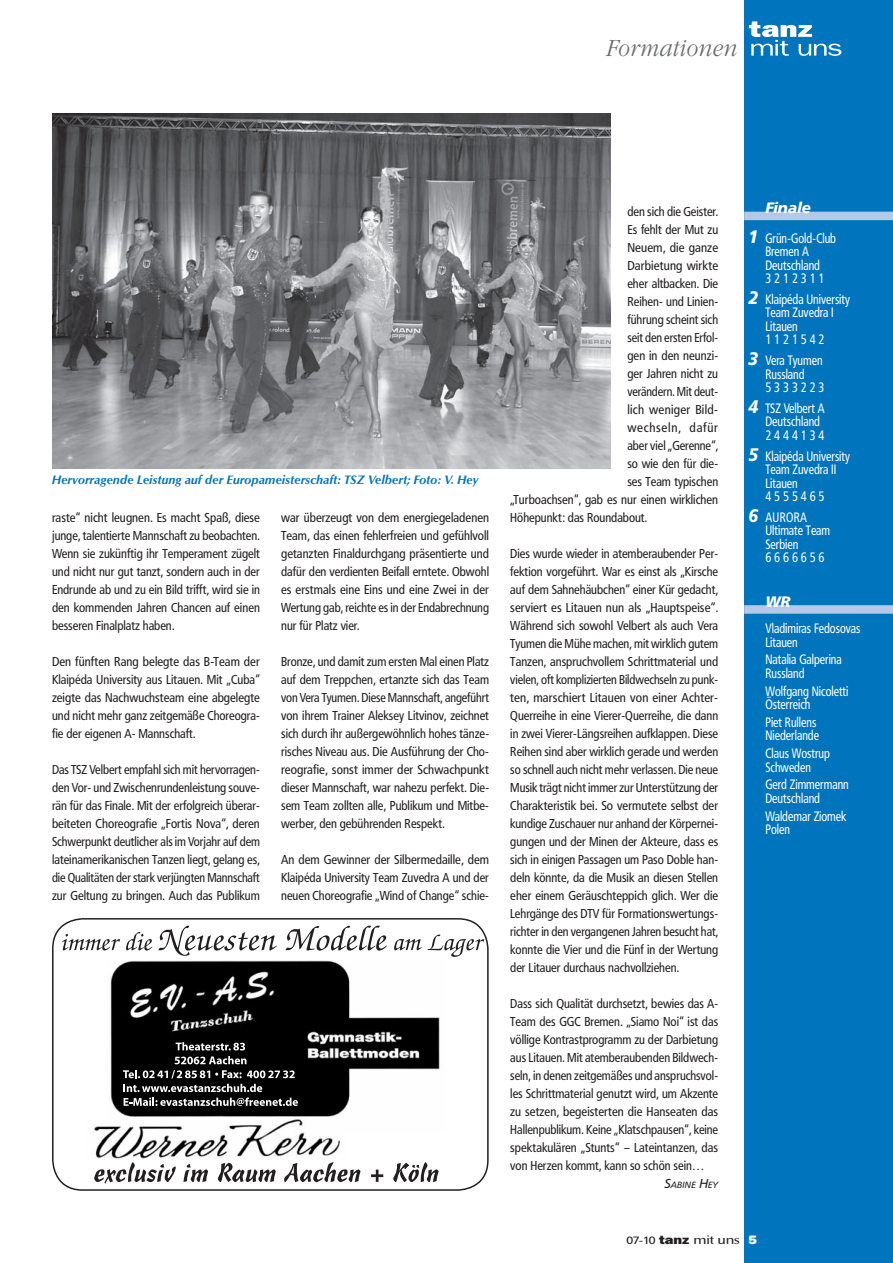
<style>
.page{position:relative;width:893px;height:1263px;background:#fff}
.page>*{position:absolute;margin:0;border:0;box-sizing:border-box;transform-origin:0 0}
.t1{font:italic 300 24px "Garamond Itc T";color:#6d6e70;scale:.9 1}
.t2{font:italic 900 15px "Frutiger BQ";color:#fff}
.t3{font:13.5px/13.5px "Frutiger Condensed BQ";color:#fff;scale:.9 1}
.t4{font:12.75px/18px "Frutiger Condensed BQ";color:#231f20;text-align:justify}
.t5{font:12.75px "Frutiger Condensed BQ";color:#231f20;scale:1.04 1}
.t6{font:12.75px "Frutiger Condensed BQ";letter-spacing:.02em;color:#231f20;scale:1.04 1}
.t7{font:12.75px "Frutiger Condensed BQ";letter-spacing:.055em;color:#231f20;scale:1.04 1}
.t8{font:italic 700 12px "Optima BQ";color:#0074bc}
.t9{font:500 12px "Optima BQ";letter-spacing:-.01em;color:#231f20;scale:1.2 1}
.t10{font:italic 8.85px "Frutiger BQ";color:#231f20}
.s1{font-size:12.75px}
.s2{font-family:"Frutiger BQ";font-weight:900;font-style:italic;font-size:18px}
.s3{font-family:"Frutiger BQ";font-weight:400;font-size:10.5px}
.s4{font-family:"Franklin ITCBQ";font-weight:800}
.s5{font-family:"Franklin ITCBQ";font-weight:800;color:#fff}
</style>
<div class="page">
<div style="left:744px;top:0;width:149px;height:1263px;background:#0074bc"></div>
<svg style="left:749px;top:21px;width:92px;height:35px"></svg>
<div style="left:744px;top:212px;width:149px;height:8px;background:#b6c8e7"></div>
<div style="left:744px;top:605px;width:149px;height:9px;background:#b6c8e7"></div>
<img style="left:52px;top:113px;width:558px;height:355px">
<svg style="left:62px;top:934px;width:58px;height:16px"></svg>
<svg style="left:126px;top:932px;width:26px;height:18px"></svg>
<svg style="left:158px;top:926px;width:119px;height:30px"></svg>
<svg style="left:285px;top:926px;width:102px;height:25px"></svg>
<svg style="left:394px;top:935px;width:90px;height:22px"></svg>
<img style="left:110px;top:961px;width:330px;height:156px">
<img style="left:94px;top:1119px;width:246px;height:40px">
<svg style="left:94px;top:1162px;width:82px;height:22px"></svg>
<svg style="left:183px;top:1164px;width:25px;height:18px"></svg>
<svg style="left:218px;top:1163px;width:58px;height:19px"></svg>
<svg style="left:284px;top:1162px;width:76px;height:20px"></svg>
<svg style="left:371px;top:1170px;width:12px;height:12px"></svg>
<svg style="left:393px;top:1162px;width:46px;height:20px"></svg>
<svg style="left:175px;top:1042px;width:71px;height:22px;background:#4d4d4d"></svg>
<svg style="left:123px;top:1070px;width:175px;height:36px;background:#3f3f3f"></svg>
<div style="left:52px;top:918px;width:437px;height:273px;border:2px solid #231f20;border-radius:30px"></div>
<h1 class="t1" style="left:606px;top:38px;width:148px">Formationen</h1>
<p class="t8" style="left:52px;top:474px;width:428px">Hervorragende Leistung auf der Europameisterschaft: TSZ Velbert; Foto: V. Hey</p>
<p class="t4" style="left:52px;top:510px;width:209px">raste“ nicht leugnen. Es macht Spaß, diese junge, talentierte Mannschaft zu beobachten.<br>Wenn sie zukünftig ihr Temperament zügelt und nicht nur gut tanzt, sondern auch in der Endrunde ab und zu ein Bild trifft, wird sie in den kommenden Jahren Chancen auf einen besseren Finalplatz haben.</p>
<p class="t4" style="left:52px;top:654px;width:209px">Den fünften Rang belegte das B-Team der Klaipéda University aus Litauen. Mit „Cuba“ zeigte das Nachwuchsteam eine abgelegte und nicht mehr ganz zeitgemäße Choreogra&shy;fie der eigenen A- Mannschaft.</p>
<p class="t4" style="left:52px;top:762px;width:209px">Das TSZ Velbert empfahl sich mit hervorragen&shy;den Vor- und Zwischenrundenleistung souve&shy;rän für das Finale. Mit der erfolgreich überar&shy;beiteten Choreografie „Fortis Nova“, deren Schwerpunkt deutlicher als im Vorjahr auf dem lateinamerikanischen Tanzen liegt, gelang es, die Qualitäten der stark verjüngten Mannschaft zur Geltung zu bringen. Auch das Publikum</p>
<p class="t4" style="left:281px;top:510px;width:209px">war überzeugt von dem energiegeladenen Team, das einen fehlerfreien und gefühlvoll getanzten Finaldurchgang präsentierte und dafür den verdienten Beifall erntete. Obwohl es erstmals eine Eins und eine Zwei in der Wertung gab, reichte es in der Endabrechnung nur für Platz vier.</p>
<p class="t4" style="left:281px;top:654px;width:209px">Bronze, und damit zum ersten Mal einen Platz auf dem Treppchen, ertanzte sich das Team von Vera Tyumen. Diese Mannschaft, angeführt von ihrem Trainer Aleksey Litvinov, zeichnet sich durch ihr außergewöhnlich hohes tänze&shy;risches Niveau aus. Die Ausführung der Cho&shy;reografie, sonst immer der Schwachpunkt dieser Mannschaft, war nahezu perfekt. Die&shy;sem Team zollten alle, Publikum und Mitbe&shy;werber, den gebührenden Respekt.</p>
<p class="t4" style="left:281px;top:852px;width:209px">An dem Gewinner der Silbermedaille, dem Klaipéda University Team Zuvedra A und der neuen Choreografie „Wind of Change“ schie-</p>
<p class="t4" style="left:627px;top:204px;width:92px">den sich die Geister.</p>
<p class="t4" style="left:627px;top:222px;width:92px">Es fehlt der Mut zu</p>
<p class="t5" style="left:627px;top:243px;width:89px">Neuem, die ganze</p>
<p class="t5" style="left:627px;top:261px;width:89px">Darbietung wirkte</p>
<p class="t4" style="left:627px;top:276px;width:92px">eher altbacken. Die</p>
<p class="t4" style="left:627px;top:294px;width:92px">Reihen- und Linien-</p>
<p class="t4" style="left:627px;top:312px;width:92px">führung scheint sich</p>
<p class="t4" style="left:627px;top:330px;width:92px">seit den ersten Erfol-</p>
<p class="t4" style="left:627px;top:348px;width:92px">gen in den neunzi-</p>
<p class="t4" style="left:627px;top:366px;width:92px">ger Jahren nicht zu</p>
<p class="t4" style="left:627px;top:384px;width:92px">verändern. Mit deut-</p>
<p class="t6" style="left:627px;top:405px;width:89px">lich weniger Bild-</p>
<p class="t7" style="left:627px;top:423px;width:89px">wechseln, dafür</p>
<p class="t4" style="left:627px;top:438px;width:92px">aber viel „Gerenne“,</p>
<p class="t4" style="left:627px;top:456px;width:92px">so wie den für die-</p>
<p class="t4" style="left:627px;top:474px;width:92px">ses Team typischen</p>
<p class="t4" style="left:510px;top:492px;width:209px">„Turboachsen“, gab es nur einen wirklichen</p>
<p class="t4" style="left:510px;top:510px;width:139px">Höhepunkt: das Roundabout.</p>
<p class="t4" style="left:510px;top:546px;width:209px">Dies wurde wieder in atemberaubender Per&shy;fektion vorgeführt. War es einst als „Kirsche auf dem Sahnehäubchen“ einer Kür gedacht, serviert es Litauen nun als „Hauptspeise“.<br>Während sich sowohl Velbert als auch Vera Tyumen die Mühe machen, mit wirklich gutem Tanzen, anspruchvollem Schrittmaterial und vielen, oft komplizierten Bildwechseln zu punk&shy;ten, marschiert Litauen von einer Achter-Querreihe in eine Vierer-Querreihe, die dann in zwei Vierer-Längsreihen aufklappen. Diese Reihen sind aber wirklich gerade und werden so schnell auch nicht mehr verlassen. Die neue Musik trägt nicht immer zur Unterstützung der Charakteristik bei. So vermutete selbst der kundige Zuschauer nur anhand der Körpernei&shy;gungen und der Minen der Akteure, dass es sich in einigen Passagen um Paso Doble han&shy;deln könnte, da die Musik an diesen Stellen eher einem Geräuschteppich glich. Wer die Lehrgänge des DTV für Formationswertungs&shy;richter in den vergangenen Jahren besucht hat, konnte die Vier und die Fünf in der Wertung der Litauer durchaus nachvollziehen.</p>
<p class="t4" style="left:510px;top:996px;width:209px">Dass sich Qualität durchsetzt, bewies das A-Team des GGC Bremen. „Siamo Noi“ ist das völlige Kontrastprogramm zu der Darbietung aus Litauen. Mit atemberaubenden Bildwech&shy;seln, in denen zeitgemäßes und anspruchsvol&shy;les Schrittmaterial genutzt wird, um Akzente zu setzen, begeisterten die Hanseaten das Hallenpublikum. Keine „Klatschpausen“, keine spektakulären „Stunts“ – Lateintanzen, das von Herzen kommt, kann so schön sein…</p>
<p class="t10" style="left:665px;top:1181px;width:55px"><span class="s1">S</span>ABINE <span class="s1">H</span>EY</p>
<p class="t2" style="left:765px;top:202px;width:47px">Finale</p>
<p class="t3" style="left:765px;top:232px;width:80px;text-indent:-17px"><span class="s2">1</span> Grün-Gold-Club<br>Bremen A<br>Deutschland<br>3 2 1 2 3 1 1</p>
<p class="t3" style="left:765px;top:294px;width:95px;text-indent:-17px"><span class="s2">2</span> Klaipéda University<br>Team Zuvedra I<br>Litauen<br>1 1 2 1 5 4 2</p>
<p class="t3" style="left:765px;top:355px;width:67px;text-indent:-17px"><span class="s2">3</span> Vera Tyumen<br>Russland<br>5 3 3 3 2 2 3</p>
<p class="t3" style="left:765px;top:403px;width:67px;text-indent:-17px"><span class="s2">4</span> TSZ Velbert A<br>Deutschland<br>2 4 4 4 1 3 4</p>
<p class="t3" style="left:765px;top:450px;width:95px;text-indent:-17px"><span class="s2">5</span> Klaipéda University<br>Team Zuvedra II<br>Litauen<br>4 5 5 5 4 6 5</p>
<p class="t3" style="left:765px;top:512px;width:73px;text-indent:-17px"><span class="s2">6</span> AURORA<br>Ultimate Team<br>Serbien<br>6 6 6 6 6 5 6</p>
<p class="t2" style="left:765px;top:596px;width:27px">WR</p>
<p class="t3" style="left:765px;top:623px;width:107px">Vladimiras Fedosovas<br>Litauen</p>
<p class="t3" style="left:765px;top:654px;width:86px">Natalia Galperina<br>Russland</p>
<p class="t3" style="left:765px;top:685px;width:94px">Wolfgang Nicoletti<br>Österreich</p>
<p class="t3" style="left:765px;top:717px;width:61px">Piet Rullens<br>Niederlande</p>
<p class="t3" style="left:765px;top:748px;width:73px">Claus Wostrup<br>Schweden</p>
<p class="t3" style="left:765px;top:779px;width:94px">Gerd Zimmermann<br>Deutschland</p>
<p class="t3" style="left:765px;top:811px;width:91px">Waldemar Ziomek<br>Polen</p>
<p class="t9" style="left:626px;top:1235px;width:110px"><span class="s3">07-10</span> <span class="s4">tanz</span> mit uns <span class="s5">5</span></p>
</div>
